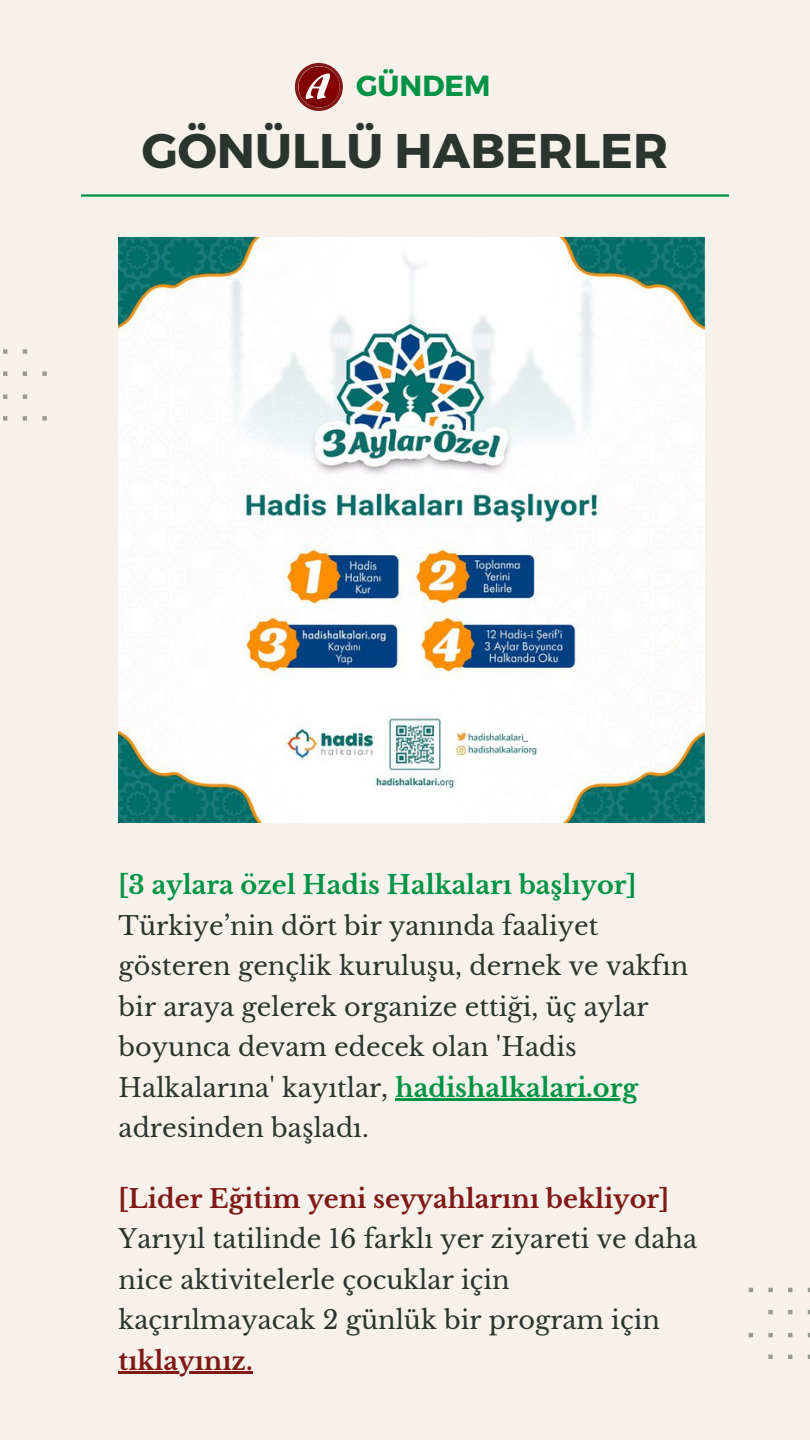
<style>
.page{position:relative;width:810px;height:1440px;background:#f6f2eb}
.page>*{position:absolute;margin:0;border:0;box-sizing:border-box;transform-origin:0 0}
.t1{font:700 48.6px "Montserrat";color:#2b342f}
.t2{font:700 29px "Montserrat";color:#009245}
.t3{font:25.5px/40.5px "Libre Baskerville";color:#2b342f}
.t4{font:700 25.5px "Libre Baskerville";color:#811a17}
.t5{font:700 25.5px "Libre Baskerville";color:#009245}
.s1{font-weight:700;color:#009245}
.s2{font-weight:700;color:#811a17}
</style>
<div class="page">
<hr style="left:81px;top:194px;width:648px;height:3px;background:#009245">
<svg style="left:3px;top:349px;width:44px;height:72px"></svg>
<svg style="left:749px;top:1288px;width:61px;height:71px"></svg>
<svg style="left:295px;top:63px;width:48px;height:48px"></svg>
<img style="left:298px;top:66px;width:42px;height:42px">
<img style="left:119px;top:237px;width:585px;height:586px">
<hr style="left:119px;top:1371px;width:134px;height:2px;background:#811a17">
<hr style="left:396px;top:1098px;width:242px;height:2px;background:#009245">
<p class="t2" style="left:356px;top:67px;width:136px">GÜNDEM</p>
<p class="t1" style="left:142px;top:120px;width:528px">GÖNÜLLÜ HABERLER</p>
<p class="t5" style="left:119px;top:869px;width:520px">[3 aylara özel Hadis Halkaları başlıyor]</p>
<p class="t3" style="left:119px;top:905px;width:571px">Türkiye’nin dört bir yanında faaliyet gösteren gençlik kuruluşu, dernek ve vakfın bir araya gelerek organize ettiği, üç aylar boyunca devam edecek olan 'Hadis Halkalarına' kayıtlar, <span class="s1">hadishalkalari.org </span>adresinden başladı.</p>
<p class="t4" style="left:119px;top:1183px;width:552px">[Lider Eğitim yeni seyyahlarını bekliyor]</p>
<p class="t3" style="left:119px;top:1219px;width:580px">Yarıyıl tatilinde 16 farklı yer ziyareti ve daha nice aktivitelerle çocuklar için kaçırılmayacak 2 günlük bir program için <span class="s2">tıklayınız.</span></p>
</div>
